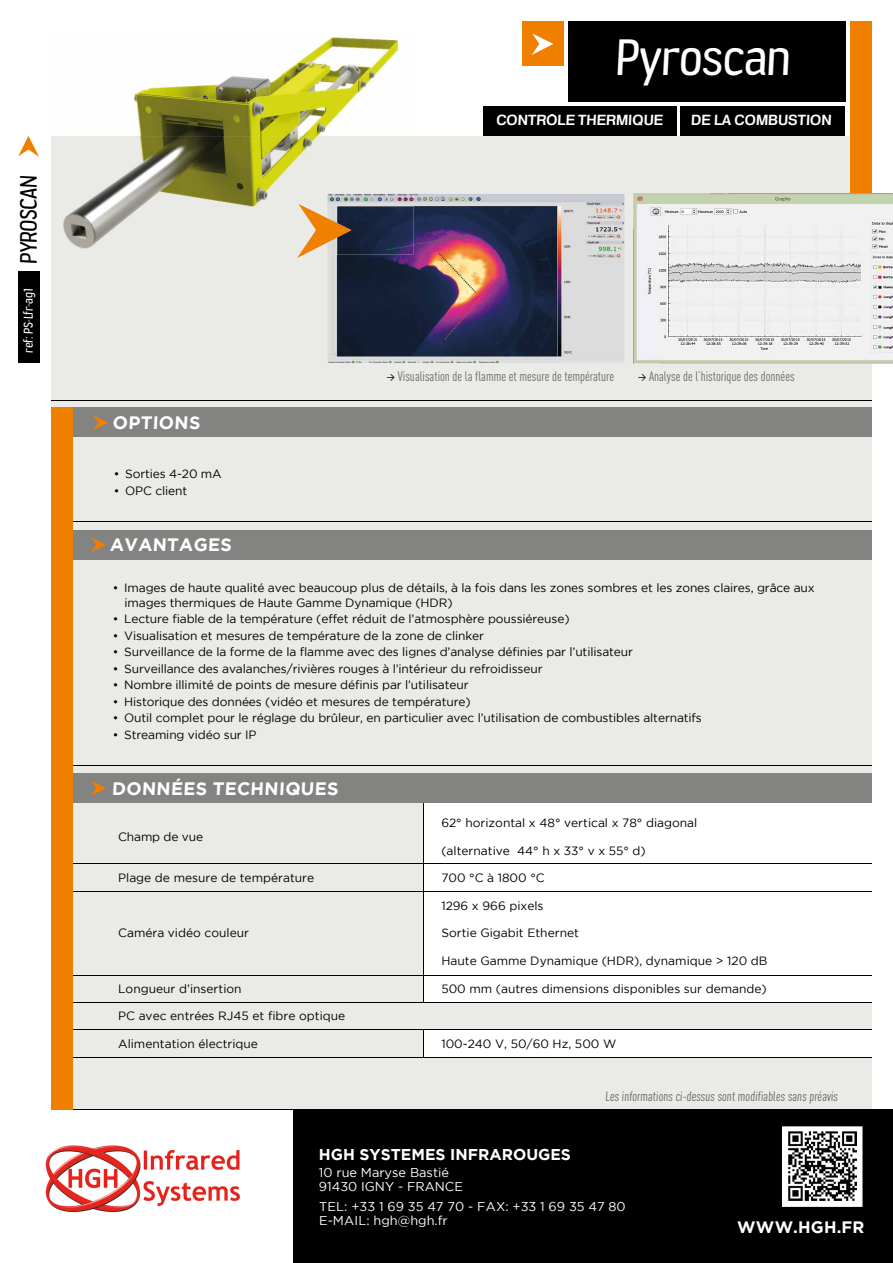
<style>
.page{position:relative;width:893px;height:1263px;background:#fff}
.page>*{position:absolute;margin:0;border:0;box-sizing:border-box;transform-origin:0 0}
.t1{font:48px "Jesaya Bk";color:#fff}
.t2{font:22.35px "Jesaya Bk";color:#000}
.t3{font:700 18px "Gotham";color:#fff}
.t4{font:700 16.5px "Gotham";letter-spacing:.015em;color:#fff}
.t5{font:700 15.6px "Gotham";color:#fff}
.t6{font:600 14.25px "Heldustry FTV Basic";color:#fff}
.t7{font:13.5px "DIN Cond Regular Alternate";color:#686868}
.t8{font:13.5px "DIN Cond Regular Alternate";color:#646363}
.t9{font:12.75px/14.2px "Gotham";color:#fff}
.t10{font:12px/15px "Gotham";letter-spacing:-.01em;color:#000}
.t11{font:12px "Jesaya Bk";color:#fff}
.s1{color:#000}
</style>
<div class="page">
<div style="left:51px;top:136px;width:821px;height:973px;background:#eaebe7"></div>
<hr style="left:51px;top:400px;width:821px;height:1px;background:#000">
<svg style="left:18px;top:136px;width:21px;height:21px"></svg>
<div style="left:568px;top:21px;width:277px;height:81px;background:#000"></div>
<div style="left:522px;top:21px;width:41px;height:45px;background:#f07f00"></div>
<svg style="left:532px;top:33px;width:21px;height:22px"></svg>
<hr style="left:51px;top:1109px;width:821px;height:1px;background:#000">
<div style="left:850px;top:21px;width:22px;height:172px;background:#f07f00"></div>
<div style="left:18px;top:271px;width:21px;height:91px;background:#000"></div>
<div style="left:72px;top:407px;width:800px;height:30px;background:#838382"></div>
<svg style="left:93px;top:415px;width:15px;height:15px"></svg>
<div style="left:72px;top:530px;width:800px;height:29px;background:#838382"></div>
<svg style="left:91px;top:537px;width:15px;height:15px"></svg>
<hr style="left:51px;top:521px;width:821px;height:1px;background:#000">
<hr style="left:51px;top:765px;width:821px;height:1px;background:#000">
<div style="left:423px;top:803px;width:451px;height:200px;background:#fff"></div>
<div style="left:423px;top:1029px;width:451px;height:29px;background:#fff"></div>
<svg style="left:423px;top:1030px;width:1px;height:28px"></svg>
<hr style="left:423px;top:803px;width:1px;height:200px;background:#000">
<hr style="left:72px;top:863px;width:800px;height:1px;background:#000">
<hr style="left:72px;top:975px;width:800px;height:1px;background:#000">
<hr style="left:72px;top:1002px;width:800px;height:1px;background:#000">
<hr style="left:72px;top:1029px;width:800px;height:1px;background:#000">
<div style="left:293px;top:1109px;width:600px;height:154px;background:#000"></div>
<svg style="left:782px;top:1126px;width:81px;height:81px;background:#eaeaea"></svg>
<img style="left:788px;top:1132px;width:69px;height:68px">
<img style="left:45px;top:1145px;width:195px;height:68px">
<hr style="left:72px;top:891px;width:800px;height:1px;background:#000">
<hr style="left:72px;top:1058px;width:800px;height:1px;background:#000">
<div style="left:72px;top:773px;width:800px;height:30px;background:#838382"></div>
<svg style="left:91px;top:781px;width:15px;height:15px"></svg>
<div style="left:51px;top:407px;width:21px;height:703px;background:#f07f00"></div>
<div style="left:483px;top:106px;width:194px;height:30px;background:#000"></div>
<div style="left:680px;top:106px;width:165px;height:30px;background:#000"></div>
<img style="left:327px;top:194px;width:297px;height:169px">
<svg style="left:634px;top:193px;width:259px;height:171px"></svg>
<svg style="left:297px;top:255px;width:54px;height:3px"></svg>
<img style="left:134px;top:37px;width:265px;height:99px">
<img style="left:63px;top:136px;width:256px;height:113px">
<img style="left:327px;top:194px;width:87px;height:61px">
<img style="left:299px;top:204px;width:52px;height:51px">
<h2 class="t2" style="left:15px;top:264px;width:91px;rotate:-90deg">PYROSCAN</h2>
<p class="t11" style="left:22px;top:353px;width:66px;rotate:-90deg">ref: PS-Lfr-ag1</p>
<h1 class="t1" style="left:615px;top:29px;width:178px">Pyroscan</h1>
<p class="t6" style="left:496px;top:112px;width:169px">CONTRÔLE THERMIQUE</p>
<p class="t6" style="left:691px;top:112px;width:143px">DE LA COMBUSTION</p>
<h3 class="t3" style="left:113px;top:412px;width:90px">OPTIONS</h3>
<p class="t10" style="left:114px;top:466px;width:109px">• Sorties 4-20 mA</p>
<p class="t10" style="left:114px;top:483px;width:75px">• OPC client</p>
<p class="t7" style="left:387px;top:368px;width:229px"><span class="s1">&gt;</span> Visualisation de la flamme et mesure de température</p>
<p class="t7" style="left:638px;top:369px;width:158px"><span class="s1">&gt;</span> Analyse de l’historique des données</p>
<h3 class="t3" style="left:110px;top:534px;width:124px">AVANTAGES</h3>
<p class="t10" style="left:125px;top:580px;width:692px;text-indent:-12px">• Images de haute qualité avec beaucoup plus de détails, à la fois dans les zones sombres et les zones claires, grâce aux images thermiques de Haute Gamme Dynamique (HDR)</p>
<p class="t10" style="left:113px;top:611px;width:458px">• Lecture fiable de la température (effet réduit de l’atmosphère poussiéreuse)</p>
<p class="t10" style="left:113px;top:628px;width:373px">• Visualisation et mesures de température de la zone de clinker</p>
<p class="t10" style="left:113px;top:644px;width:522px">• Surveillance de la forme de la flamme avec des lignes d’analyse définies par l’utilisateur</p>
<p class="t10" style="left:113px;top:661px;width:431px">• Surveillance des avalanches/rivières rouges à l’intérieur du refroidisseur</p>
<p class="t10" style="left:113px;top:677px;width:357px">• Nombre illimité de points de mesure définis par l’utilisateur</p>
<p class="t10" style="left:113px;top:694px;width:359px">• Historique des données (vidéo et mesures de température)</p>
<p class="t10" style="left:113px;top:710px;width:591px">• Outil complet pour le réglage du brûleur, en particulier avec l’utilisation de combustibles alternatifs</p>
<p class="t10" style="left:113px;top:727px;width:145px">• Streaming vidéo sur IP</p>
<h3 class="t3" style="left:112px;top:778px;width:229px">DONNÉES TECHNIQUES</h3>
<p class="t10" style="left:118px;top:829px;width:87px">Champ de vue</p>
<p class="t10" style="left:441px;top:815px;width:257px">62° horizontal x 48° vertical x 78° diagonal</p>
<p class="t10" style="left:441px;top:843px;width:206px">(alternative 44° h x 33° v x 55° d)</p>
<p class="t10" style="left:118px;top:870px;width:198px">Plage de mesure de température</p>
<p class="t10" style="left:441px;top:870px;width:105px">700 °C à 1800 °C</p>
<p class="t10" style="left:118px;top:925px;width:132px">Caméra vidéo couleur</p>
<p class="t10" style="left:441px;top:898px;width:104px">1296 x 966 pixels</p>
<p class="t10" style="left:441px;top:925px;width:139px">Sortie Gigabit Ethernet</p>
<p class="t10" style="left:441px;top:953px;width:328px">Haute Gamme Dynamique (HDR), dynamique &gt; 120 dB</p>
<p class="t10" style="left:118px;top:981px;width:125px">Longueur d’insertion</p>
<p class="t10" style="left:441px;top:981px;width:327px">500 mm (autres dimensions disponibles sur demande)</p>
<p class="t10" style="left:118px;top:1008px;width:229px">PC avec entrées RJ45 et fibre optique</p>
<p class="t10" style="left:118px;top:1036px;width:141px">Alimentation électrique</p>
<p class="t10" style="left:441px;top:1036px;width:176px">100-240 V, 50/60 Hz, 500 W</p>
<p class="t8" style="left:605px;top:1088px;width:235px">Les informations ci-dessus sont modifiables sans préavis</p>
<h3 class="t5" style="left:319px;top:1145px;width:253px">HGH SYSTEMES INFRAROUGES</h3>
<p class="t9" style="left:319px;top:1165px;width:146px">10 rue Maryse Bastié<br>91430 IGNY - FRANCE</p>
<p class="t9" style="left:319px;top:1199px;width:308px">TEL: +33 1 69 35 47 70 - FAX: +33 1 69 35 47 80<br>E-MAIL: hgh@hgh.fr</p>
<h3 class="t4" style="left:737px;top:1218px;width:129px">WWW.HGH.FR</h3>
</div>
